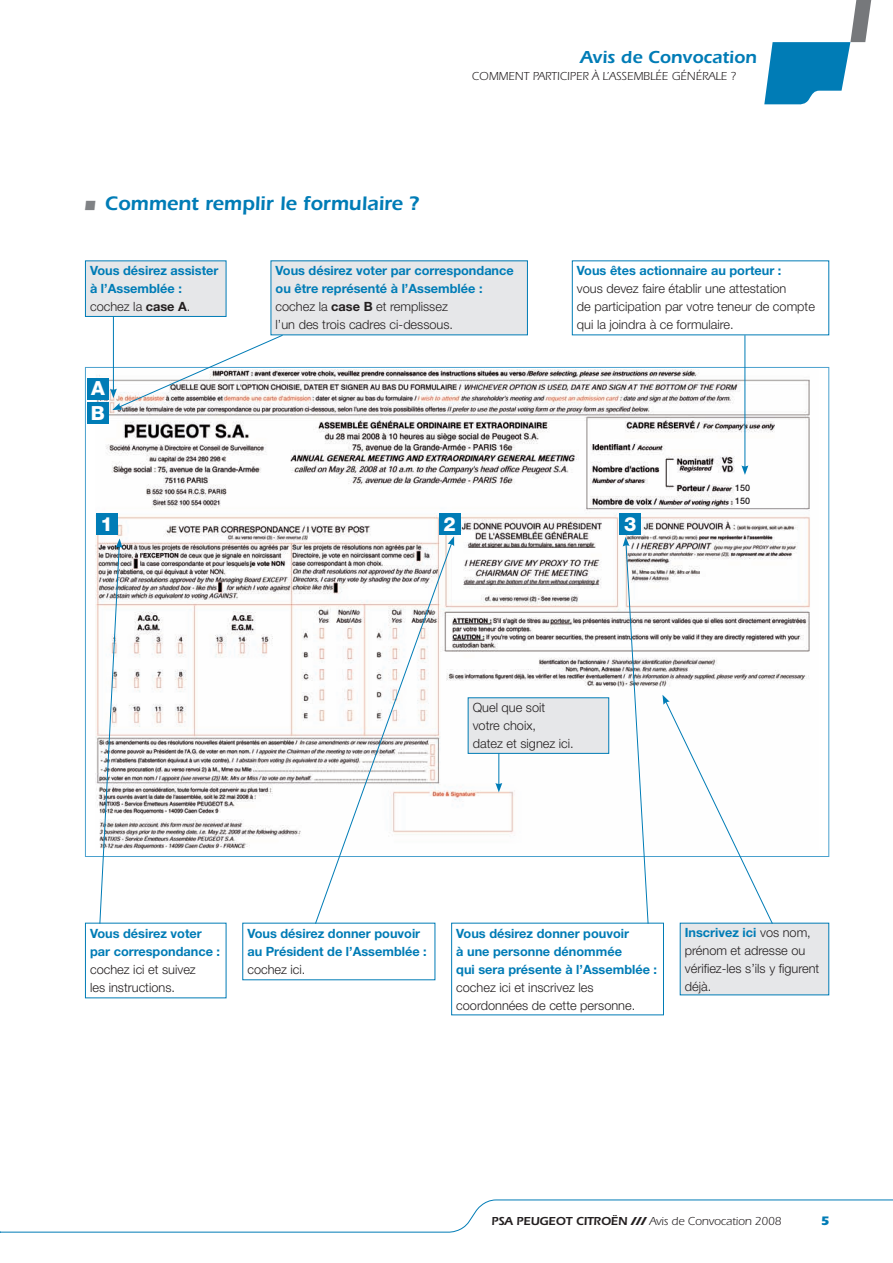
<style>
.page{position:relative;width:893px;height:1263px;background:#fff}
.page>*{position:absolute;margin:0;border:0;box-sizing:border-box;transform-origin:0 0}
.t1{font:600 20.25px "ITC Eras Std";color:#007cb6}
.t2{font:800 19.5px/24.3px "Helvetica Neue LT Std";color:#fff}
.t3{font:600 18px "ITC Eras Std";color:#007cb6}
.t4{font:700 12.75px/18px "Helvetica Neue LT Std";color:#007cb6}
.t5{font:300 12.75px/18px "Helvetica Neue LT Std";color:#231f20}
.t6{font:700 12.75px "ITC Eras Std";color:#007cb6}
.t7{font:12px "ITC Eras Std";color:#231f20}
.t8{font:500 9px/13.4px "Helvetica Neue LT Std";color:#231f20}
.s1{font-size:28.5px;color:#808285}
.s2{font-weight:300;color:#231f20}
.s3{color:#231f20}
.s4{font-weight:700;color:#007cb6}
.s5{font-weight:600}
.s6{font-weight:700}
</style>
<div class="page">
<svg style="left:0;top:1199px;width:893px;height:34px"></svg>
<svg style="left:764px;top:0;width:108px;height:105px"></svg>
<img style="left:95px;top:370px;width:715px;height:480px">
<div style="left:85px;top:261px;width:141px;height:55px;background:#e6e7e9"></div>
<div style="left:85px;top:260px;width:141px;height:57px;border:1px solid #007cb6"></div>
<div style="left:271px;top:261px;width:256px;height:74px;background:#e6e7e9"></div>
<div style="left:468px;top:698px;width:141px;height:55px;background:#e6e7e9"></div>
<div style="left:468px;top:697px;width:141px;height:57px;border:1px solid #007cb6"></div>
<div style="left:451px;top:923px;width:213px;height:92px;border:1px solid #007cb6"></div>
<div style="left:680px;top:923px;width:149px;height:72px;background:#e6e7e9"></div>
<div style="left:88px;top:378px;width:21px;height:21px;background:#007cb6"></div>
<div style="left:87px;top:402px;width:22px;height:21px;background:#007cb6"></div>
<div style="left:96px;top:513px;width:21px;height:21px;background:#007cb6"></div>
<div style="left:439px;top:513px;width:21px;height:21px;background:#007cb6"></div>
<div style="left:620px;top:513px;width:21px;height:21px;background:#007cb6"></div>
<hr style="left:113px;top:317px;width:1px;height:74px;background:#007cb6">
<svg style="left:110px;top:334px;width:174px;height:76px"></svg>
<hr style="left:745px;top:335px;width:1px;height:133px;background:#007cb6">
<svg style="left:741px;top:465px;width:7px;height:10px"></svg>
<hr style="left:498px;top:753px;width:1px;height:32px;background:#007cb6">
<svg style="left:495px;top:783px;width:7px;height:9px"></svg>
<svg style="left:99px;top:538px;width:24px;height:386px"></svg>
<svg style="left:315px;top:542px;width:138px;height:383px"></svg>
<svg style="left:448px;top:536px;width:6px;height:10px"></svg>
<svg style="left:623px;top:537px;width:26px;height:387px"></svg>
<svg style="left:662px;top:695px;width:111px;height:230px"></svg>
<h1 class="t1" style="left:81px;top:193px;width:340px"><span class="s1">•</span> Comment remplir le formulaire ?</h1>
<h3 class="t3" style="left:580px;top:48px;width:178px">Avis de Convocation</h3>
<p class="t7" style="left:472px;top:70px;width:266px">COMMENT PARTICIPER À L’ASSEMBLÉE GÉNÉRALE ?</p>
<p class="t4" style="left:90px;top:262px;width:130px">Vous désirez assister à l’Assemblée : <span class="s2">cochez la</span> <span class="s3">case A</span><span class="s2">.</span></p>
<p class="t4" style="left:276px;top:262px;width:240px">Vous désirez voter par correspondance ou être représenté à l’Assemblée : <span class="s2">cochez la</span> <span class="s3">case B</span> <span class="s2">et remplissez<br>l’un des trois cadres ci-dessous.</span></p>
<p class="t4" style="left:577px;top:262px;width:206px">Vous êtes actionnaire au porteur :</p>
<p class="t5" style="left:577px;top:280px;width:240px">vous devez faire établir une attestation<br>de participation par votre teneur de compte qui la joindra à ce formulaire.</p>
<h2 class="t2" style="left:91px;top:377px;width:16px">A<br>B</h2>
<h2 class="t2" style="left:100px;top:512px;width:14px">1</h2>
<h2 class="t2" style="left:444px;top:512px;width:14px">2</h2>
<h2 class="t2" style="left:624px;top:512px;width:14px">3</h2>
<p class="t5" style="left:473px;top:699px;width:103px">Quel que soit votre choix,<br>datez et signez ici.</p>
<p class="t8" style="left:735px;top:482px;width:17px">150<br>150</p>
<p class="t4" style="left:90px;top:925px;width:132px">Vous désirez voter par correspondance :</p>
<p class="t5" style="left:90px;top:960px;width:107px">cochez ici et suivez les instructions.</p>
<p class="t4" style="left:247px;top:924px;width:181px">Vous désirez donner pouvoir au Président de l’Assemblée :</p>
<p class="t5" style="left:247px;top:960px;width:60px">cochez ici.</p>
<p class="t4" style="left:456px;top:924px;width:202px">Vous désirez donner pouvoir<br>à une personne dénommée<br>qui sera présente à l’Assemblée :</p>
<p class="t5" style="left:456px;top:978px;width:181px">cochez ici et inscrivez les coordonnées de cette personne.</p>
<p class="t5" style="left:685px;top:923px;width:136px"><span class="s4">Inscrivez ici</span> vos nom, prénom et adresse ou vérifiez-les s’ils y figurent déjà.</p>
<p class="t7" style="left:492px;top:1214px;width:292px"><span class="s5">PSA PEUGEOT CITROËN</span> <span class="s6">///</span> Avis de Convocation 2008</p>
<p class="t6" style="left:821px;top:1213px;width:10px">5</p>
</div>
